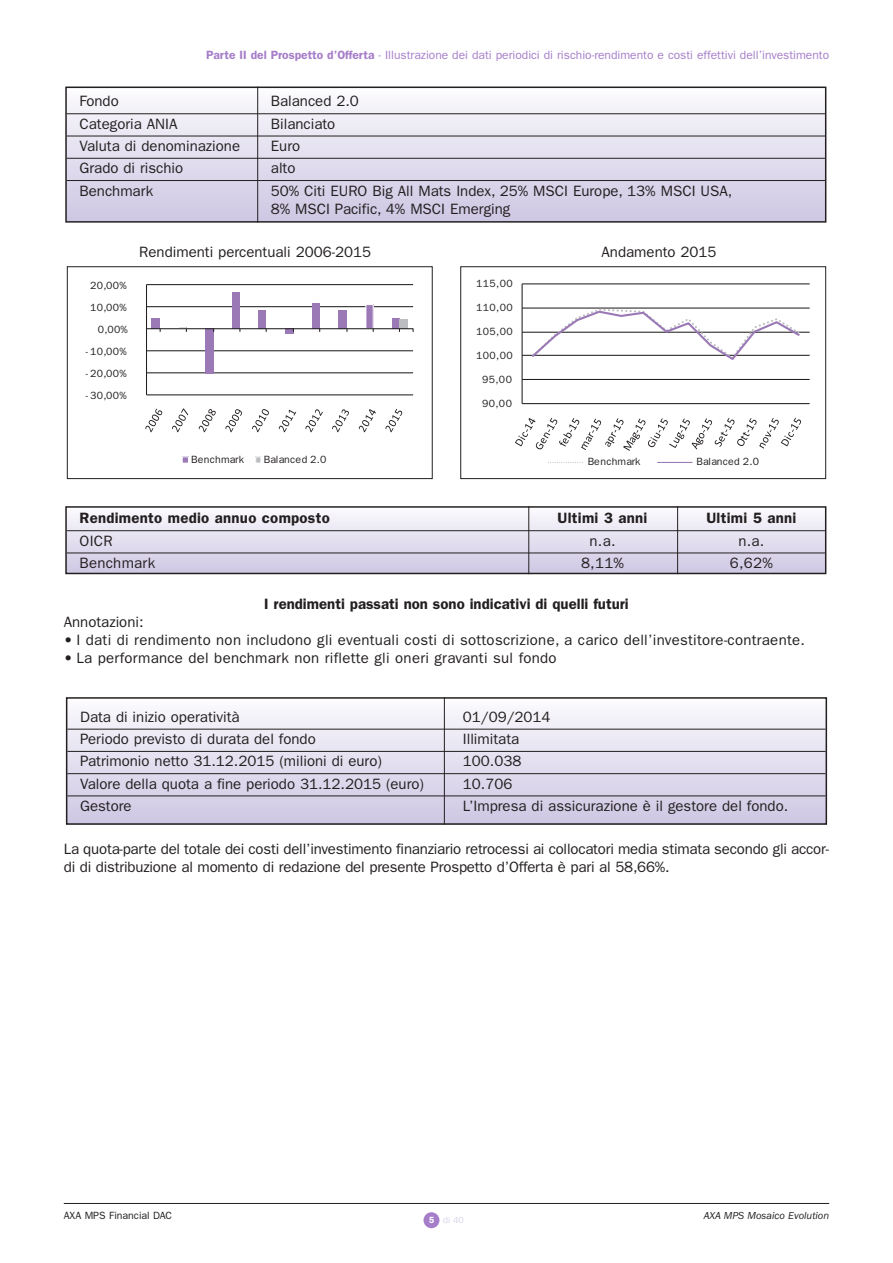
<style>
.page{position:relative;width:893px;height:1263px;background:#fff}
.page>*{position:absolute;margin:0;border:0;box-sizing:border-box;transform-origin:0 0}
.t1{font:15px/18px "Franklin Gothic";color:#231f20}
.t2{font:15px "Franklin Gothic";letter-spacing:.02em;color:#231f20}
.t3{font:600 15px "Franklin Gothic";letter-spacing:.01em;color:#231f20}
.t4{font:12px "Franklin Gothic";color:#a57dc9}
.t5{font:10.5px "Franklin Gothic";letter-spacing:.03em;color:#231f20}
.t6{font:italic 10.5px "Franklin Gothic";color:#231f20}
.t7{font:10.5px "Franklin Gothic";color:#231f20}
.t8{font:9px "Franklin Gothic";color:#d8d3e9}
.s1{font-weight:600}
.s2{font-weight:600;color:#fff}
</style>
<div class="page">
<div style="left:423px;top:1212px;width:16px;height:16px;background:#a57dc9;border-radius:50%"></div>
<hr style="left:64px;top:1203px;width:765px;height:1px;background:#231f20">
<svg style="left:68px;top:90px;width:755px;height:130px"></svg>
<div style="left:65px;top:87px;width:761px;height:136px;border:2px solid #231f20"></div>
<hr style="left:67px;top:113px;width:758px;height:1px;background:#231f20">
<hr style="left:67px;top:136px;width:758px;height:1px;background:#231f20">
<hr style="left:67px;top:158px;width:758px;height:1px;background:#231f20">
<hr style="left:67px;top:180px;width:758px;height:1px;background:#231f20">
<hr style="left:257px;top:87px;width:1px;height:136px;background:#231f20">
<hr style="left:147px;top:284px;width:266px;height:1px;background:#231f20">
<hr style="left:147px;top:306px;width:266px;height:1px;background:#231f20">
<hr style="left:147px;top:350px;width:266px;height:1px;background:#231f20">
<hr style="left:147px;top:372px;width:266px;height:1px;background:#231f20">
<hr style="left:147px;top:394px;width:266px;height:1px;background:#231f20">
<div style="left:152px;top:318px;width:8px;height:11px;background:#9a79b6"></div>
<div style="left:205px;top:329px;width:9px;height:45px;background:#9a79b6"></div>
<div style="left:233px;top:292px;width:7px;height:37px;background:#9a79b6"></div>
<div style="left:259px;top:310px;width:7px;height:19px;background:#9a79b6"></div>
<div style="left:285px;top:329px;width:8px;height:5px;background:#9a79b6"></div>
<div style="left:312px;top:303px;width:8px;height:26px;background:#9a79b6"></div>
<div style="left:339px;top:310px;width:8px;height:19px;background:#9a79b6"></div>
<div style="left:366px;top:305px;width:7px;height:24px;background:#9a79b6"></div>
<div style="left:365px;top:304px;width:9px;height:25px;border:1px solid #fff"></div>
<div style="left:392px;top:318px;width:7px;height:11px;background:#9a79b6"></div>
<div style="left:399px;top:319px;width:9px;height:10px;background:#bbbdc0"></div>
<hr style="left:146px;top:285px;width:1px;height:110px;background:#231f20">
<svg style="left:147px;top:327px;width:267px;height:6px"></svg>
<svg style="left:145px;top:409px;width:17px;height:23px"></svg>
<svg style="left:172px;top:408px;width:16px;height:24px"></svg>
<svg style="left:199px;top:409px;width:17px;height:23px"></svg>
<svg style="left:225px;top:409px;width:17px;height:23px"></svg>
<svg style="left:252px;top:409px;width:17px;height:23px"></svg>
<svg style="left:279px;top:410px;width:17px;height:22px"></svg>
<svg style="left:305px;top:409px;width:18px;height:23px"></svg>
<svg style="left:332px;top:409px;width:17px;height:23px"></svg>
<svg style="left:359px;top:409px;width:17px;height:23px"></svg>
<svg style="left:385px;top:409px;width:17px;height:23px"></svg>
<svg style="left:184px;top:458px;width:3px;height:4px"></svg>
<div style="left:182px;top:456px;width:7px;height:8px;border:1px solid #fff"></div>
<div style="left:255px;top:456px;width:6px;height:8px;border:1px solid #fff"></div>
<div style="left:67px;top:266px;width:366px;height:213px;border:1px solid #231f20"></div>
<hr style="left:522px;top:283px;width:288px;height:1px;background:#231f20">
<hr style="left:522px;top:307px;width:288px;height:2px;background:#231f20">
<hr style="left:522px;top:332px;width:288px;height:1px;background:#231f20">
<hr style="left:522px;top:355px;width:288px;height:1px;background:#231f20">
<hr style="left:522px;top:379px;width:288px;height:1px;background:#231f20">
<hr style="left:522px;top:284px;width:1px;height:120px;background:#231f20">
<hr style="left:522px;top:403px;width:288px;height:1px;background:#231f20">
<svg style="left:530px;top:307px;width:271px;height:53px"></svg>
<svg style="left:515px;top:418px;width:286px;height:33px"></svg>
<svg style="left:548px;top:462px;width:35px;height:1px"></svg>
<hr style="left:657px;top:462px;width:35px;height:1px;background:#9a79b6">
<div style="left:460px;top:266px;width:366px;height:213px;border:1px solid #231f20"></div>
<svg style="left:68px;top:509px;width:755px;height:62px"></svg>
<div style="left:65px;top:506px;width:761px;height:68px;border:2px solid #231f20"></div>
<hr style="left:67px;top:530px;width:758px;height:1px;background:#231f20">
<hr style="left:67px;top:553px;width:758px;height:1px;background:#231f20">
<hr style="left:677px;top:506px;width:1px;height:68px;background:#231f20">
<hr style="left:528px;top:506px;width:1px;height:68px;background:#231f20">
<svg style="left:69px;top:700px;width:755px;height:122px"></svg>
<div style="left:66px;top:697px;width:761px;height:128px;border:2px solid #231f20"></div>
<hr style="left:67px;top:729px;width:759px;height:1px;background:#231f20">
<hr style="left:67px;top:751px;width:759px;height:1px;background:#231f20">
<hr style="left:67px;top:773px;width:759px;height:1px;background:#231f20">
<hr style="left:67px;top:795px;width:759px;height:1px;background:#231f20">
<hr style="left:444px;top:697px;width:1px;height:128px;background:#231f20">
<p class="t4" style="left:206px;top:51px;width:624px"><span class="s1">Parte II del Prospetto d’Offerta</span> - Illustrazione dei dati periodici di rischio-rendimento e costi effettivi dell’investimento</p>
<p class="t1" style="left:80px;top:94px;width:41px">Fondo</p>
<p class="t1" style="left:271px;top:94px;width:90px">Balanced 2.0</p>
<p class="t1" style="left:80px;top:116px;width:99px">Categoria ANIA</p>
<p class="t1" style="left:271px;top:116px;width:66px">Bilanciato</p>
<p class="t1" style="left:80px;top:138px;width:162px">Valuta di denominazione</p>
<p class="t1" style="left:271px;top:138px;width:31px">Euro</p>
<p class="t1" style="left:80px;top:160px;width:105px">Grado di rischio</p>
<p class="t1" style="left:271px;top:160px;width:26px">alto</p>
<p class="t1" style="left:80px;top:183px;width:75px">Benchmark</p>
<p class="t1" style="left:271px;top:183px;width:463px">50% Citi EURO Big All Mats Index, 25% MSCI Europe, 13% MSCI USA,<br>8% MSCI Pacific, 4% MSCI Emerging</p>
<p class="t1" style="left:139px;top:244px;width:233px">Rendimenti percentuali 2006-2015</p>
<p class="t1" style="left:602px;top:244px;width:117px">Andamento 2015</p>
<p class="t5" style="left:90px;top:282px;width:38px">20,00%</p>
<p class="t5" style="left:476px;top:280px;width:38px">115,00</p>
<p class="t5" style="left:90px;top:304px;width:38px">10,00%</p>
<p class="t5" style="left:476px;top:304px;width:38px">110,00</p>
<p class="t5" style="left:98px;top:326px;width:32px">0,00%</p>
<p class="t5" style="left:476px;top:328px;width:38px">105,00</p>
<p class="t5" style="left:86px;top:348px;width:42px">- 10,00%</p>
<p class="t5" style="left:476px;top:352px;width:38px">100,00</p>
<p class="t5" style="left:86px;top:370px;width:42px">- 20,00%</p>
<p class="t5" style="left:482px;top:376px;width:31px">95,00</p>
<p class="t5" style="left:86px;top:392px;width:42px">- 30,00%</p>
<p class="t5" style="left:482px;top:400px;width:31px">90,00</p>
<p class="t5" style="left:191px;top:456px;width:54px">Benchmark</p>
<p class="t5" style="left:264px;top:456px;width:64px">Balanced 2.0</p>
<p class="t5" style="left:588px;top:458px;width:54px">Benchmark</p>
<p class="t5" style="left:696px;top:458px;width:64px">Balanced 2.0</p>
<p class="t3" style="left:80px;top:513px;width:252px">Rendimento medio annuo composto</p>
<p class="t3" style="left:558px;top:513px;width:91px">Ultimi 3 anni</p>
<p class="t3" style="left:706px;top:513px;width:91px">Ultimi 5 anni</p>
<p class="t1" style="left:80px;top:533px;width:35px">OICR</p>
<p class="t1" style="left:590px;top:533px;width:28px">n.a.</p>
<p class="t1" style="left:738px;top:533px;width:28px">n.a.</p>
<p class="t2" style="left:80px;top:558px;width:77px">Benchmark</p>
<p class="t1" style="left:581px;top:555px;width:45px">8,11%</p>
<p class="t1" style="left:730px;top:555px;width:45px">6,62%</p>
<p class="t3" style="left:264px;top:598px;width:366px">I rendimenti passati non sono indicativi di quelli futuri</p>
<p class="t1" style="left:64px;top:614px;width:81px">Annotazioni:</p>
<p class="t2" style="left:64px;top:634px;width:743px">• I dati di rendimento non includono gli eventuali costi di sottoscrizione, a carico dell’investitore-contraente.</p>
<p class="t2" style="left:64px;top:652px;width:494px">• La performance del benchmark non riflette gli oneri gravanti sul fondo</p>
<p class="t1" style="left:80px;top:709px;width:161px">Data di inizio operatività</p>
<p class="t1" style="left:463px;top:709px;width:89px">01/09/2014</p>
<p class="t1" style="left:80px;top:731px;width:237px">Periodo previsto di durata del fondo</p>
<p class="t1" style="left:463px;top:731px;width:58px">Illimitata</p>
<p class="t1" style="left:80px;top:753px;width:303px">Patrimonio netto 31.12.2015 (milioni di euro)</p>
<p class="t1" style="left:463px;top:753px;width:60px">100.038</p>
<p class="t1" style="left:80px;top:776px;width:345px">Valore della quota a fine periodo 31.12.2015 (euro)</p>
<p class="t1" style="left:463px;top:776px;width:51px">10.706</p>
<p class="t1" style="left:80px;top:798px;width:53px">Gestore</p>
<p class="t1" style="left:463px;top:798px;width:327px">L’Impresa di assicurazione è il gestore del fondo.</p>
<p class="t1" style="left:64px;top:841px;width:767px">La quota-parte del totale dei costi dell’investimento finanziario retrocessi ai collocatori media stimata secondo gli accor&shy;di di distribuzione al momento di redazione del presente Prospetto d’Offerta è pari al 58,66%.</p>
<p class="t7" style="left:64px;top:1211px;width:110px">AXA MPS Financial DAC</p>
<p class="t6" style="left:704px;top:1211px;width:127px">AXA MPS Mosaico Evolution</p>
<p class="t8" style="left:429px;top:1217px;width:37px"><span class="s2">5</span> di 40</p>
</div>
